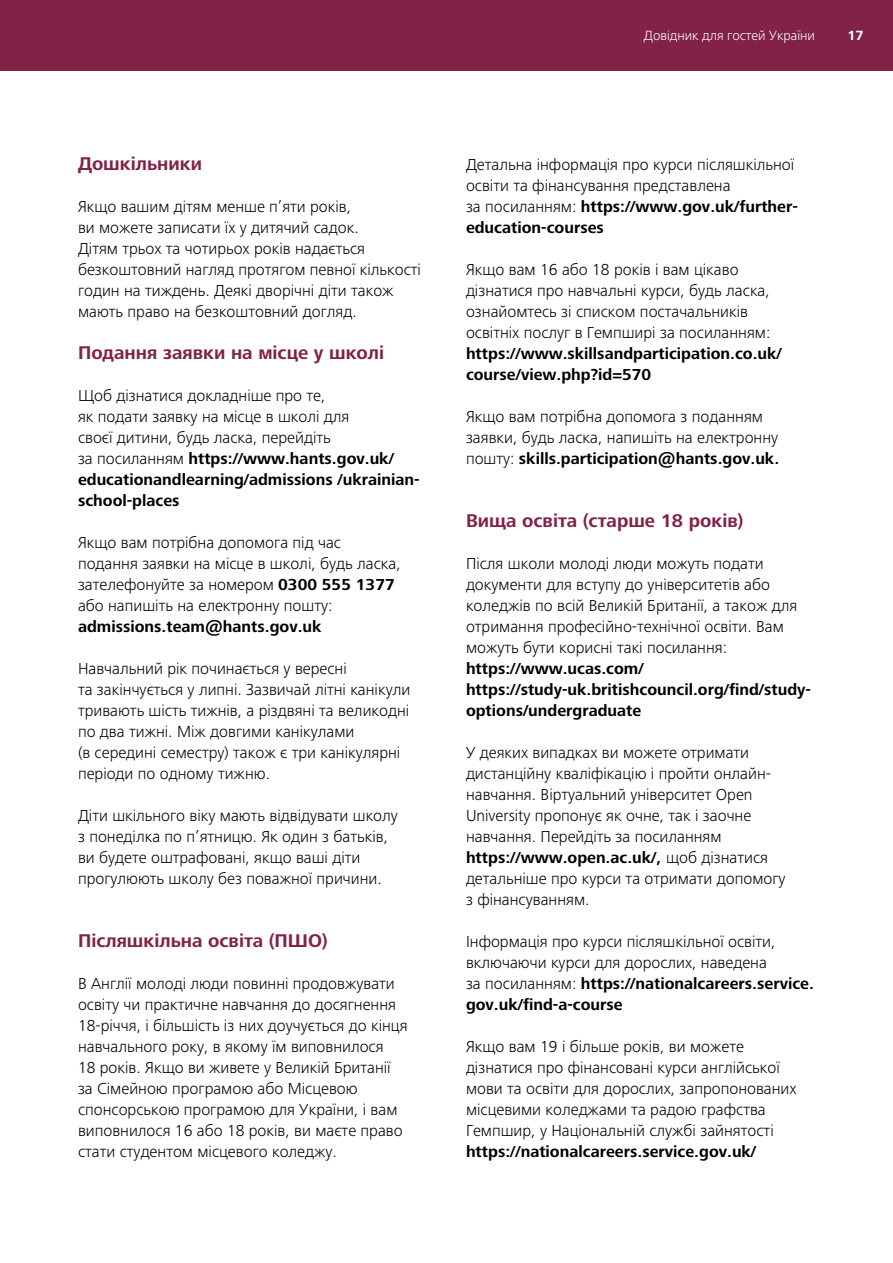
<style>
.page{position:relative;width:893px;height:1263px;background:#fff}
.page>*{position:absolute;margin:0;border:0;box-sizing:border-box;transform-origin:0 0}
.t1{font:700 19.05px "Frutiger Next LTW1 G";color:#812246}
.t2{font:300 16.5px/21px "Frutiger Next LTW1 G";color:#000}
.t3{font:700 16.5px/21px "Frutiger Next LTW1 G";color:#000}
.t4{font:300 13.8px "Frutiger Next LTW1 G";color:#fff}
.t5{font:700 13.8px "Frutiger Next LTW1 G";color:#fff}
.s1{font-weight:700}
</style>
<div class="page">
<div style="left:0;top:0;width:893px;height:70px;background:#812246"></div>
<p class="t1" style="left:78px;top:152px;width:126px">Дошкільники</p>
<p class="t2" style="left:78px;top:196px;width:345px">Якщо вашим дітям менше п’яти років,<br>ви можете записати їх у дитячий садок.<br>Дітям трьох та чотирьох років надається безкоштовний нагляд протягом певної кількості годин на тиждень. Деякі дворічні діти також мають право на безкоштовний догляд.</p>
<p class="t1" style="left:78px;top:341px;width:308px">Подання заявки на місце у школі</p>
<p class="t2" style="left:78px;top:385px;width:343px">Щоб дізнатися докладніше про те,<br>як подати заявку на місце в школі для<br>своєї дитини, будь ласка, перейдіть<br>за посиланням <span class="s1">https://www.hants.gov.uk/ educationandlearning/admissions /ukrainian&shy;school-places</span></p>
<p class="t2" style="left:78px;top:532px;width:324px">Якщо вам потрібна допомога під час подання заявки на місце в школі, будь ласка, зателефонуйте за номером <span class="s1">0300 555 1377 </span>або напишіть на електронну пошту: <span class="s1">admissions.team@hants.gov.uk</span></p>
<p class="t2" style="left:78px;top:658px;width:334px">Навчальний рік починається у вересні<br>та закінчується у липні. Зазвичай літні канікули тривають шість тижнів, а різдвяні та великодні по два тижні. Між довгими канікулами<br>(в середині семестру) також є три канікулярні періоди по одному тижню.</p>
<p class="t2" style="left:78px;top:805px;width:321px">Діти шкільного віку мають відвідувати школу з понеділка по п’ятницю. Як один з батьків, ви будете оштрафовані, якщо ваші діти прогулюють школу без поважної причини.</p>
<p class="t1" style="left:78px;top:929px;width:251px">Післяшкільна освіта (ПШО)</p>
<p class="t2" style="left:78px;top:973px;width:331px">В Англії молоді люди повинні продовжувати освіту чи практичне навчання до досягнення 18-річчя, і більшість із них доучується до кінця навчального року, в якому їм виповнилося<br>18 років. Якщо ви живете у Великій Британії за Сімейною програмою або Місцевою спонсорською програмою для України, і вам виповнилося 16 або 18 років, ви маєте право стати студентом місцевого коледжу.</p>
<p class="t4" style="left:644px;top:28px;width:173px">Довідник для гостей України</p>
<p class="t5" style="left:847px;top:28px;width:18px">17</p>
<p class="t2" style="left:466px;top:154px;width:333px">Детальна інформація про курси післяшкільної освіти та фінансування представлена<br>за посиланням: <span class="s1">https://www.gov.uk/further&shy;education-courses</span></p>
<p class="t2" style="left:466px;top:259px;width:317px">Якщо вам 16 або 18 років і вам цікаво дізнатися про навчальні курси, будь ласка, ознайомтесь зі списком постачальників освітніх послуг в Гемпширі за посиланням: <span class="s1">https://www.skillsandparticipation.co.uk/ course/view.php?id=570</span></p>
<p class="t2" style="left:466px;top:406px;width:315px">Якщо вам потрібна допомога з поданням заявки, будь ласка, напишіть на електронну пошту: <span class="s1">skills.participation@hants.gov.uk.</span></p>
<p class="t1" style="left:466px;top:509px;width:279px">Вища освіта (старше 18 років)</p>
<p class="t2" style="left:466px;top:553px;width:333px">Після школи молоді люди можуть подати документи для вступу до університетів або коледжів по всій Великій Британії, а також для отримання професійно-технічної освіти. Вам можуть бути корисні такі посилання:</p>
<p class="t3" style="left:466px;top:658px;width:179px">https://www.ucas.com/</p>
<p class="t3" style="left:466px;top:679px;width:346px">https://study-uk.britishcouncil.org/find/study&shy;options/undergraduate</p>
<p class="t2" style="left:466px;top:742px;width:321px">У деяких випадках ви можете отримати дистанційну кваліфікацію і пройти онлайн&shy;навчання. Віртуальний університет Open University пропонує як очне, так і заочне навчання. Перейдіть за посиланням <span class="s1">https://www.open.ac.uk/,</span> щоб дізнатися детальніше про курси та отримати допомогу з фінансуванням.</p>
<p class="t2" style="left:466px;top:931px;width:349px">Інформація про курси післяшкільної освіти, включаючи курси для дорослих, наведена<br>за посиланням: <span class="s1">https://nationalcareers.service. gov.uk/find-a-course</span></p>
<p class="t2" style="left:466px;top:1036px;width:332px">Якщо вам 19 і більше років, ви можете дізнатися про фінансовані курси англійської мови та освіти для дорослих, запропонованих місцевими коледжами та радою графства Гемпшир, у Національній службі зайнятості <span class="s1">https://nationalcareers.service.gov.uk/</span></p>
</div>
